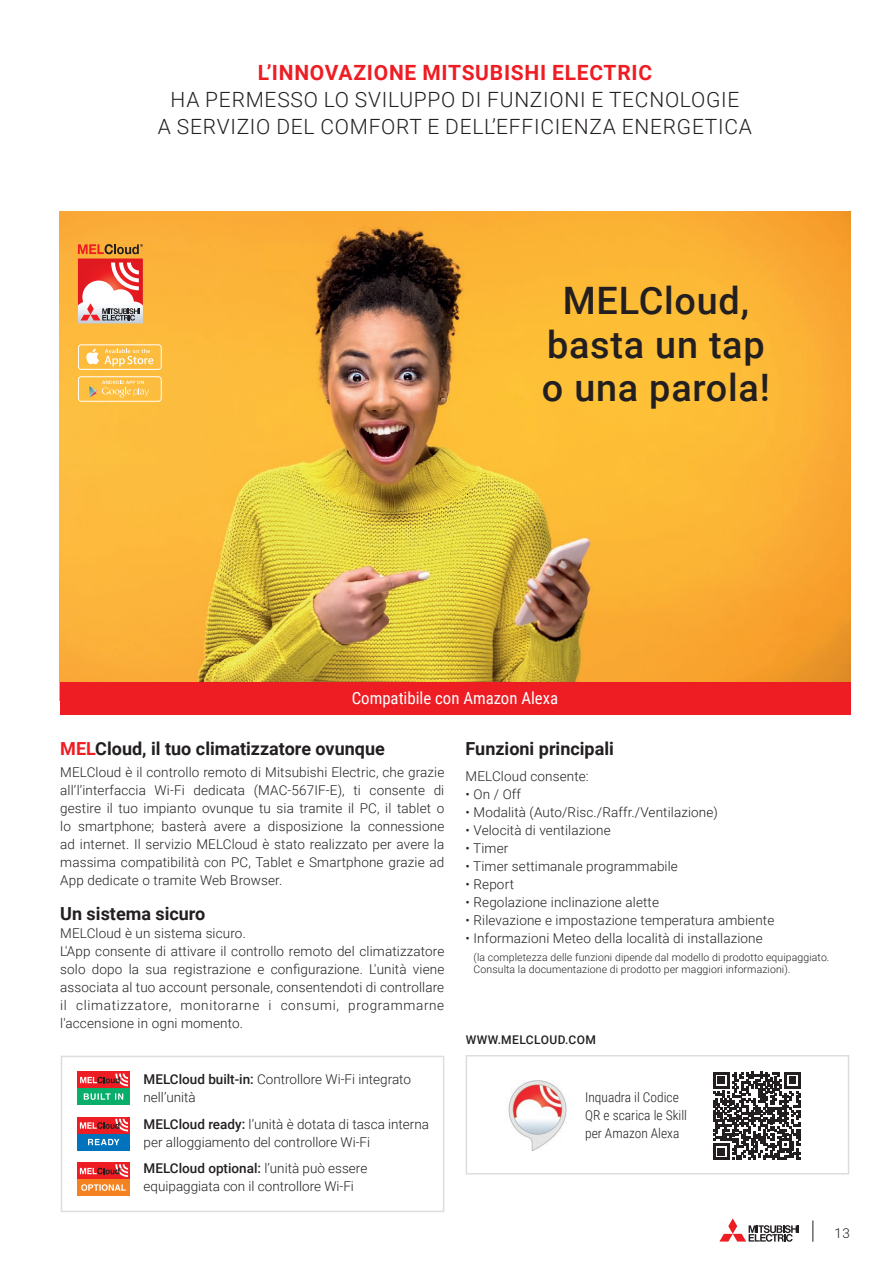
<style>
.page{position:relative;width:893px;height:1263px;background:#fff}
.page>*{position:absolute;margin:0;border:0;box-sizing:border-box;transform-origin:0 0}
.KT___Paragrafo_tes{font:500 37.8px "Roboto";letter-spacing:.02em;color:#231f20}
.t1{font:300 21px/27px "Roboto";letter-spacing:.035em;color:#231f20;text-align:center}
.KT___Paragrafo_Tit{font:700 18px "Roboto";color:#231f20}
.Corpo_Paragrafo{font:16.8px "Roboto Condensed";color:#fff}
.KT___Paragrafo_tes-2{font:300 13.5px/18px "Roboto";letter-spacing:.01em;color:#231f20}
.KT___Paragrafo_Tit-2{font:300 13.5px/18px "Roboto";letter-spacing:.01em;color:#231f20;text-align:justify}
.Corpo_Paragrafo-2{font:300 13.5px/18px "Roboto Condensed";color:#231f20}
.t2{font:300 13.5px "Roboto Mono";color:#231f20}
.t3{font:500 12px "Roboto";letter-spacing:.035em;color:#231f20}
.KT___Paragrafo_tes-3{font:300 10.5px/12px "Roboto";letter-spacing:.01em;color:#231f20}
.s1{font-weight:700;color:#ee1d23}
.s2{color:#ee1d23}
.s3{font-weight:500}
</style>
<div class="page">
<svg style="left:719px;top:1218px;width:80px;height:24px"></svg>
<svg style="left:812px;top:1220px;width:1px;height:22px"></svg>
<img style="left:60px;top:212px;width:790px;height:470px">
<img style="left:78px;top:321px;width:65px;height:2px">
<svg style="left:78px;top:244px;width:65px;height:77px"></svg>
<div style="left:60px;top:682px;width:790px;height:32px;background:#ee1d23"></div>
<div style="left:78px;top:344px;width:84px;height:26px;border:1px solid #fff;border-radius:3px"></div>
<svg style="left:86px;top:349px;width:67px;height:17px"></svg>
<div style="left:78px;top:376px;width:84px;height:26px;border:1px solid #fff;border-radius:3px"></div>
<svg style="left:89px;top:381px;width:60px;height:16px"></svg>
<svg style="left:713px;top:1072px;width:88px;height:88px"></svg>
<div style="left:466px;top:1055px;width:383px;height:119px;border:2px solid #dcdddf"></div>
<img style="left:508px;top:1081px;width:59px;height:69px">
<div style="left:61px;top:1056px;width:383px;height:156px;border:2px solid #dcdddf"></div>
<div style="left:77px;top:1162px;width:53px;height:34px;background:#f58220"></div>
<div style="left:77px;top:1162px;width:53px;height:17px;background:#ee1d23"></div>
<svg style="left:80px;top:1164px;width:48px;height:13px"></svg>
<svg style="left:81px;top:1184px;width:45px;height:7px"></svg>
<div style="left:77px;top:1117px;width:53px;height:33px;background:#0073bc"></div>
<div style="left:77px;top:1117px;width:53px;height:17px;background:#ee1d23"></div>
<svg style="left:80px;top:1119px;width:48px;height:12px"></svg>
<svg style="left:88px;top:1139px;width:31px;height:6px"></svg>
<div style="left:77px;top:1071px;width:53px;height:34px;background:#09ae6a"></div>
<div style="left:77px;top:1071px;width:53px;height:17px;background:#ee1d23"></div>
<svg style="left:80px;top:1073px;width:48px;height:13px"></svg>
<svg style="left:84px;top:1093px;width:39px;height:7px"></svg>
<p class="t1" style="left:158px;top:58px;width:595px"><span class="s1">L’INNOVAZIONE MITSUBISHI ELECTRIC<br></span>HA PERMESSO LO SVILUPPO DI FUNZIONI E TECNOLOGIE<br>A SERVIZIO DEL COMFORT E DELL’EFFICIENZA ENERGETICA</p>
<p class="KT___Paragrafo_tes" style="left:563px;top:274px;width:188px">MELCloud,</p>
<p class="KT___Paragrafo_tes" style="left:547px;top:318px;width:219px">basta un tap</p>
<p class="KT___Paragrafo_tes" style="left:542px;top:361px;width:229px">o una parola!</p>
<p class="Corpo_Paragrafo" style="left:352px;top:686px;width:208px">Compatibile con Amazon Alexa</p>
<p class="KT___Paragrafo_Tit" style="left:60px;top:735px;width:326px"><span class="s2">MEL</span>Cloud, il tuo climatizzatore ovunque</p>
<p class="KT___Paragrafo_tes-2" style="left:60px;top:762px;width:386px;text-align:justify">MELCloud è il controllo remoto di Mitsubishi Electric, che grazie all’l’interfaccia Wi-Fi dedicata (MAC-567IF-E), ti consente di gestire il tuo impianto ovunque tu sia tramite il PC, il tablet o lo smartphone; basterà avere a disposizione la connessione ad internet. Il servizio MELCloud è stato realizzato per avere la massima compatibilità con PC, Tablet e Smartphone grazie ad App dedicate o tramite Web Browser.</p>
<p class="KT___Paragrafo_Tit" style="left:60px;top:900px;width:147px">Un sistema sicuro</p>
<p class="KT___Paragrafo_Tit-2" style="left:60px;top:923px;width:187px">MELCloud è un sistema sicuro.</p>
<p class="KT___Paragrafo_Tit-2" style="left:60px;top:941px;width:386px">L'App consente di attivare il controllo remoto del climatizzatore solo dopo la sua registrazione e configurazione. L'unità viene associata al tuo account personale, consentendoti di controllare il climatizzatore, monitorarne i consumi, programmarne l'accensione in ogni momento.</p>
<p class="KT___Paragrafo_tes-2" style="left:144px;top:1070px;width:269px"><span class="s3">MELCloud built-in:</span> Controllore Wi-Fi integrato nell’unità</p>
<p class="KT___Paragrafo_tes-2" style="left:144px;top:1114px;width:287px"><span class="s3">MELCloud ready:</span> l’unità è dotata di tasca interna per alloggiamento del controllore Wi-Fi</p>
<p class="KT___Paragrafo_tes-2" style="left:144px;top:1159px;width:225px"><span class="s3">MELCloud optional:</span> l’unità può essere equipaggiata con il controllore Wi-Fi</p>
<p class="KT___Paragrafo_Tit" style="left:466px;top:735px;width:150px">Funzioni principali</p>
<p class="KT___Paragrafo_tes-2" style="left:466px;top:767px;width:125px">MELCloud consente:</p>
<p class="KT___Paragrafo_tes-2" style="left:466px;top:785px;width:57px">• On / Off</p>
<p class="KT___Paragrafo_tes-2" style="left:466px;top:803px;width:254px">• Modalità (Auto/Risc./Raffr./Ventilazione)</p>
<p class="KT___Paragrafo_tes-2" style="left:466px;top:821px;width:147px">• Velocità di ventilazione</p>
<p class="KT___Paragrafo_tes-2" style="left:466px;top:839px;width:44px">• Timer</p>
<p class="KT___Paragrafo_tes-2" style="left:466px;top:857px;width:214px">• Timer settimanale programmabile</p>
<p class="KT___Paragrafo_tes-2" style="left:466px;top:875px;width:50px">• Report</p>
<p class="KT___Paragrafo_tes-2" style="left:466px;top:893px;width:195px">• Regolazione inclinazione alette</p>
<p class="KT___Paragrafo_tes-2" style="left:466px;top:911px;width:310px">• Rilevazione e impostazione temperatura ambiente</p>
<p class="KT___Paragrafo_tes-2" style="left:466px;top:929px;width:299px">• Informazioni Meteo della località di installazione</p>
<p class="KT___Paragrafo_tes-3" style="left:474px;top:951px;width:357px">(la completezza delle funzioni dipende dal modello di prodotto equipaggiato.<br>Consulta la documentazione di prodotto per maggiori informazioni).</p>
<p class="t3" style="left:466px;top:1031px;width:132px">WWW.MELCLOUD.COM</p>
<p class="Corpo_Paragrafo-2" style="left:585px;top:1087px;width:103px">Inquadra il Codice<br>QR e scarica le Skill per Amazon Alexa</p>
<p class="t2" style="left:834px;top:1224px;width:18px">13</p>
</div>
